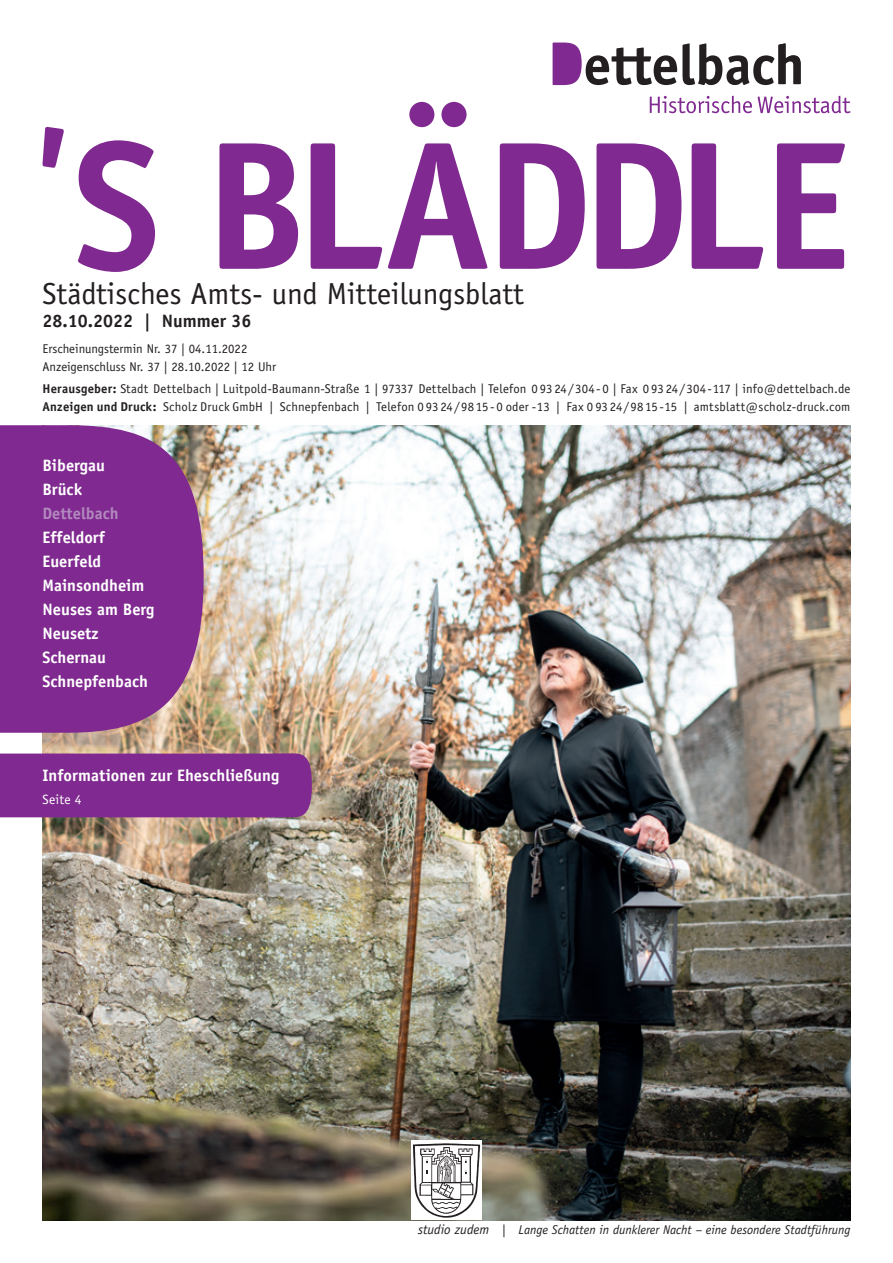
<style>
.page{position:relative;width:893px;height:1263px;background:#fff}
.page>*{position:absolute;margin:0;border:0;box-sizing:border-box;transform-origin:0 0}
.t1{font:700 183px "Officina Sans";letter-spacing:-.05em;color:#802990}
.t2{font:30.45px "Officina Sans";color:#231f20}
.t3{font:700 18px "Officina Sans";color:#231f20}
.t4{font:700 16.5px/24px "Officina Sans";color:#fff}
.t5{font:700 16.5px "Officina Sans";color:#b289be}
.t6{font:13.5px "Officina Sans";letter-spacing:.02em;color:#fff}
.t7{font:12.75px/18px "Officina Sans";letter-spacing:.01em;color:#231f20}
.t8{font:italic 12.75px "Officina Sans";color:#231f20}
.s1{font-weight:700}
.s2{font-size:13.5px}
.s3{font-style:normal}
</style>
<div class="page">
<img style="left:43px;top:425px;width:807px;height:795px">
<svg style="left:0;top:425px;width:204px;height:308px;background:#85358f"></svg>
<svg style="left:42px;top:127px;width:22px;height:41px"></svg>
<div style="left:411px;top:1140px;width:71px;height:80px;background:#fff"></div>
<svg style="left:413px;top:1143px;width:67px;height:75px"></svg>
<svg style="left:650px;top:96px;width:102px;height:17px"></svg>
<svg style="left:758px;top:96px;width:92px;height:17px"></svg>
<svg style="left:553px;top:43px;width:248px;height:42px"></svg>
<div style="left:0;top:753px;width:312px;height:64px;background:#802990"></div>
<h1 class="t1" style="left:73px;top:132px;width:779px">S BLÄDDLE</h1>
<h2 class="t2" style="left:43px;top:281px;width:483px">Städtisches Amts- und Mitteilungsblatt</h2>
<h3 class="t3" style="left:43px;top:313px;width:210px">28.10.2022 | Nummer 36</h3>
<p class="t7" style="left:43px;top:341px;width:235px">Erscheinungstermin Nr. 37 | 04.11.2022<br>Anzeigenschluss Nr. 37 | 28.10.2022 | 12 Uhr</p>
<p class="t7" style="left:43px;top:381px;width:809px"><span class="s1">Herausgeber:</span> Stadt Dettelbach | Luitpold-Baumann-Straße 1 | 97337 Dettelbach | Telefon 0 9324/304-0 | Fax 0 9324/304-117 | info@dettelbach.de<br><span class="s1">Anzeigen und Druck:</span> Scholz Druck GmbH | Schnepfenbach | Telefon 0 9324/9815-0 oder -13 | Fax 0 9324/9815-15 | amtsblatt@scholz-druck.com</p>
<p class="t4" style="left:43px;top:455px;width:64px">Bibergau<br>Brück</p>
<p class="t5" style="left:43px;top:507px;width:78px">Dettelbach</p>
<p class="t4" style="left:43px;top:527px;width:113px">Effeldorf<br>Euerfeld<br>Mainsondheim<br>Neuses am Berg<br>Neusetz<br>Schernau<br>Schnepfenbach</p>
<p class="t4" style="left:43px;top:765px;width:238px">Informationen zur Eheschließung</p>
<p class="t6" style="left:43px;top:793px;width:40px">Seite 4</p>
<p class="t8" style="left:418px;top:1225px;width:434px"><span class="s2">studio zudem</span> <span class="s3">|</span> Lange Schatten in dunklerer Nacht – eine besondere Stadtführung</p>
</div>
